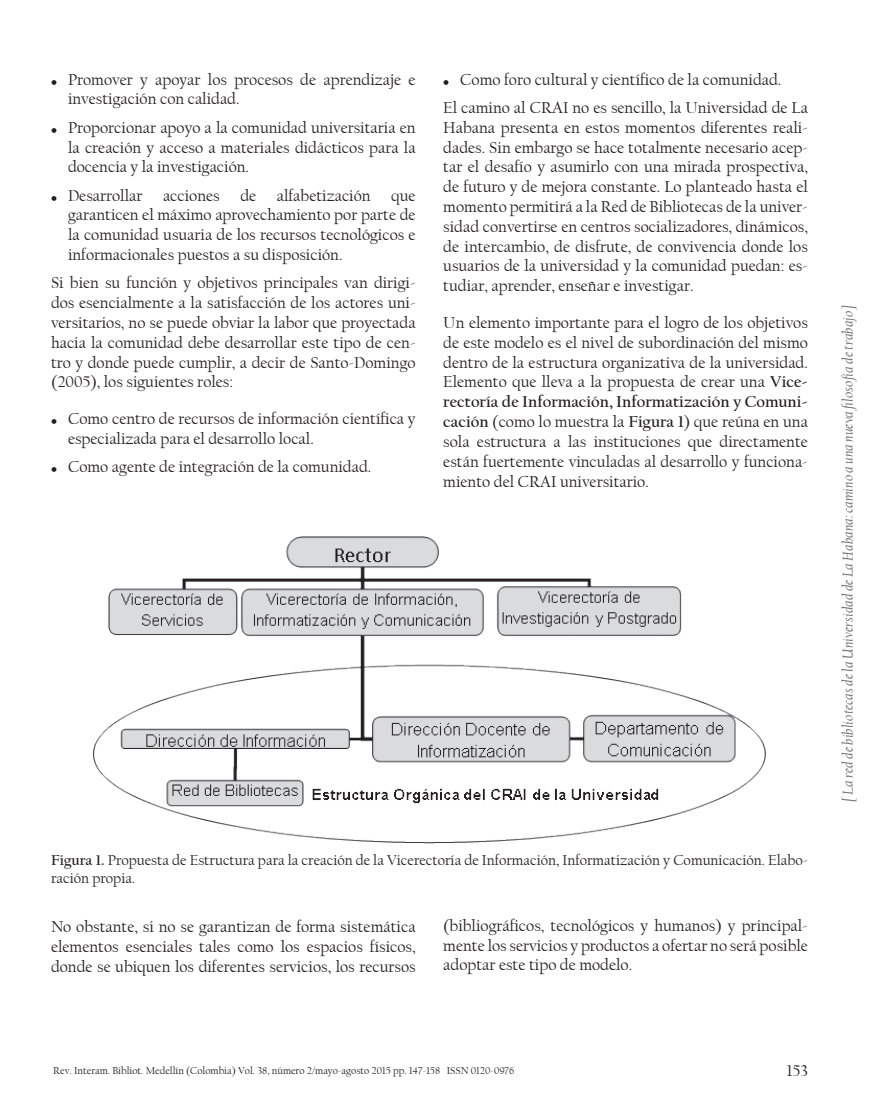
<style>
.page{position:relative;width:893px;height:1106px;background:#fff}
.page>*{position:absolute;margin:0;border:0;box-sizing:border-box;transform-origin:0 0}
.ctxt{font:16.5px/19.8px "Californian FB";color:#231f20;text-align:justify}
.Tab{font:16.5px/19.8px "Californian FB";color:#231f20}
.T_figuras{font:15px/18px "Californian FB";color:#231f20}
.t1{font:italic 15px "Californian FB";color:#6c6d70}
.t2{font:10.5px "Californian FB";color:#231f20}
.s1{font-size:9px}
.s2{font-weight:700}
</style>
<div class="page">
<img style="left:93px;top:536px;width:673px;height:307px">
<p class="Tab" style="left:68px;top:70px;width:349px;text-indent:-17px"><span class="s1">•</span> Promover y apoyar los procesos de aprendizaje e investigación con calidad.</p>
<p class="Tab" style="left:68px;top:118px;width:349px;text-align:justify;text-indent:-17px"><span class="s1">•</span> Proporcionar apoyo a la comunidad universitaria en la creación y acceso a materiales didácticos para la docencia y la investigación.</p>
<p class="Tab" style="left:68px;top:186px;width:349px;text-align:justify;text-indent:-17px"><span class="s1">•</span> Desarrollar acciones de alfabetización que garanticen el máximo aprovechamiento por parte de la comunidad usuaria de los recursos tecnológicos e informacionales puestos a su disposición.</p>
<p class="ctxt" style="left:51px;top:273px;width:366px">Si bien su función y objetivos principales van dirigi&shy;dos esencialmente a la satisfacción de los actores uni&shy;versitarios, no se puede obviar la labor que proyectada hacia la comunidad debe desarrollar este tipo de cen&shy;tro y donde puede cumplir, a decir de Santo-Domingo (2005), los siguientes roles:</p>
<p class="Tab" style="left:68px;top:409px;width:349px;text-indent:-17px"><span class="s1">•</span> Como centro de recursos de información científica y especializada para el desarrollo local.</p>
<p class="Tab" style="left:51px;top:457px;width:322px"><span class="s1">•</span> Como agente de integración de la comunidad.</p>
<p class="Tab" style="left:443px;top:70px;width:340px"><span class="s1">•</span> Como foro cultural y científico de la comunidad.</p>
<p class="ctxt" style="left:443px;top:98px;width:366px">El camino al CRAI no es sencillo, la Universidad de La Habana presenta en estos momentos diferentes reali&shy;dades. Sin embargo se hace totalmente necesario acep&shy;tar el desafío y asumirlo con una mirada prospectiva, de futuro y de mejora constante. Lo planteado hasta el momento permitirá a la Red de Bibliotecas de la univer&shy;sidad convertirse en centros socializadores, dinámicos, de intercambio, de disfrute, de convivencia donde los usuarios de la universidad y la comunidad puedan: es&shy;tudiar, aprender, enseñar e investigar.</p>
<p class="ctxt" style="left:443px;top:313px;width:366px">Un elemento importante para el logro de los objetivos de este modelo es el nivel de subordinación del mismo dentro de la estructura organizativa de la universidad.<br>Elemento que lleva a la propuesta de crear una <span class="s2">Vice&shy;rectoría de Información, Informatización y Comuni&shy;cación</span> (como lo muestra la <span class="s2">Figura 1</span>) que reúna en una sola estructura a las instituciones que directamente están fuertemente vinculadas al desarrollo y funciona&shy;miento del CRAI universitario.</p>
<p class="T_figuras" style="left:51px;top:851px;width:758px"><span class="s2">Figura 1.</span> Propuesta de Estructura para la creación de la Vicerectoría de Información, Informatización y Comunicación. Elabo&shy;ración propia.</p>
<p class="ctxt" style="left:51px;top:917px;width:366px">No obstante, si no se garantizan de forma sistemática elementos esenciales tales como los espacios físicos, donde se ubiquen los diferentes servicios, los recursos</p>
<p class="ctxt" style="left:443px;top:915px;width:366px">(bibliográficos, tecnológicos y humanos) y principal&shy;mente los servicios y productos a ofertar no será posible adoptar este tipo de modelo.</p>
<p class="t1" style="left:840px;top:801px;width:500px;rotate:-90deg">[ La red de bibliotecas de la Universidad de La Habana: camino a una nueva filosofía de trabajo ]</p>
<p class="t2" style="left:53px;top:1065px;width:463px">Rev. Interam. Bibliot. Medellín (Colombia) Vol. 38, número 2/mayo-agosto 2015 pp. 147-158 ISSN 0120-0976</p>
<p class="ctxt" style="left:787px;top:1060px;width:23px">153</p>
</div>
